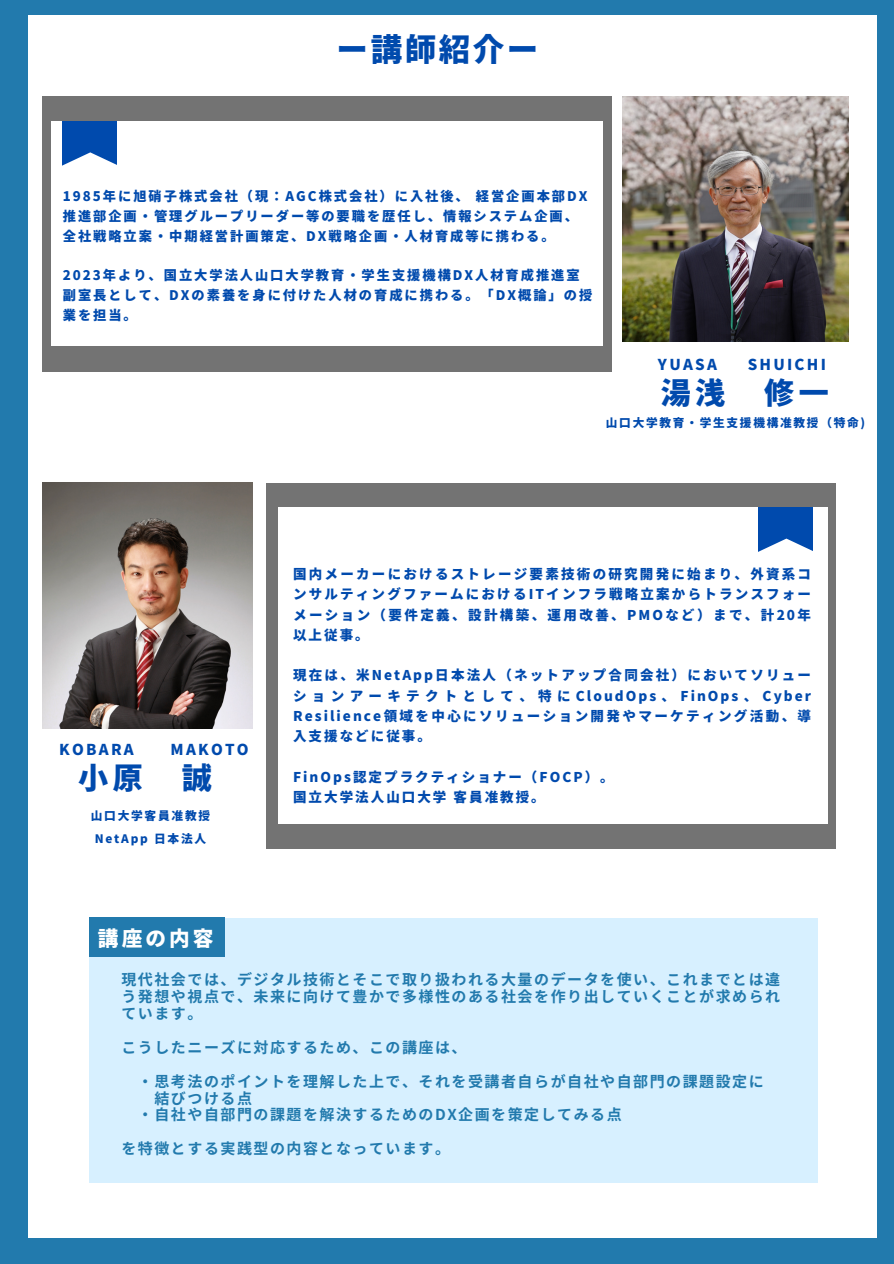
<style>
.page{position:relative;width:894px;height:1264px;background:#fff}
.page>*{position:absolute;margin:0;border:0;box-sizing:border-box;transform-origin:0 0}
.t1{font:900 31.5px "Noto Sans JP";letter-spacing:.08em;color:#004aad}
.t2{font:900 30px "Noto Sans JP";color:#004aad}
.t3{font:900 20.7px "Noto Sans JP";letter-spacing:.15em;color:#fff}
.t4{font:700 15px/16.8px "Noto Sans JP";letter-spacing:.1em;color:#227aad;text-align:justify}
.t5{font:900 15px "Noto Sans JP";letter-spacing:.15em;color:#004aad}
.t6{font:900 13.5px/20.2px "Noto Sans JP";letter-spacing:.16em;color:#004aad;text-align:justify}
.t7{font:900 13.2px/19.8px "Noto Sans JP";letter-spacing:.15em;color:#004aad}
.t8{font:900 11.7px "Noto Sans JP";letter-spacing:.15em;color:#004aad}
</style>
<div class="page">
<div style="left:0;top:0;width:893px;height:1263px;background:#227aad"></div>
<div style="left:28px;top:15px;width:848px;height:1222px;background:#fff"></div>
<img style="left:42px;top:483px;width:211px;height:245px">
<img style="left:622px;top:97px;width:226px;height:245px">
<div style="left:42px;top:97px;width:569px;height:275px;background:#737373"></div>
<div style="left:51px;top:121px;width:551px;height:225px;background:#fff"></div>
<svg style="left:63px;top:121px;width:54px;height:44px;background:#2463b8"></svg>
<div style="left:266px;top:483px;width:570px;height:365px;background:#737373"></div>
<div style="left:278px;top:507px;width:549px;height:316px;background:#fff"></div>
<svg style="left:758px;top:507px;width:54px;height:44px;background:#2362b8"></svg>
<div style="left:89px;top:917px;width:728px;height:265px;background:#d7f0ff"></div>
<div style="left:90px;top:917px;width:135px;height:39px;background:#227aad"></div>
<h3 class="t1" style="left:336px;top:24px;width:203px">ー講師紹介ー</h3>
<p class="t7" style="left:63px;top:185px;width:526px">1985年に旭硝子株式会社（現：AGC株式会社）に入社後、経営企画本部DX推進部企画・管理グループリーダー等の要職を歴任し、情報システム企画、全社戦略立案・中期経営計画策定、DX戦略企画・人材育成等に携わる。</p>
<p class="t7" style="left:63px;top:265px;width:531px">2023年より、国立大学法人山口大学教育・学生支援機構DX人材育成推進室副室長として、DXの素養を身に付けた人材の育成に携わる。「DX概論」の授業を担当。</p>
<p class="t5" style="left:657px;top:353px;width:60px">YUASA</p>
<p class="t5" style="left:747px;top:353px;width:80px">SHUICHI</p>
<h1 class="t2" style="left:660px;top:369px;width:66px">湯浅</h1>
<h1 class="t2" style="left:764px;top:369px;width:64px">修一</h1>
<h4 class="t8" style="left:605px;top:413px;width:261px">山口大学教育・学生支援機構准教授（特命)</h4>
<h5 class="t5" style="left:59px;top:737px;width:76px">KOBARA</h5>
<h5 class="t5" style="left:170px;top:737px;width:80px">MAKOTO</h5>
<h5 class="t2" style="left:78px;top:754px;width:66px">小原</h5>
<h5 class="t2" style="left:182px;top:754px;width:31px">誠</h5>
<h3 class="t8" style="left:91px;top:806px;width:121px">山口大学客員准教授</h3>
<h4 class="t8" style="left:95px;top:829px;width:112px">NetApp 日本法人</h4>
<h1 class="t3" style="left:98px;top:922px;width:117px">講座の内容</h1>
<p class="t6" style="left:293px;top:563px;width:519px">国内メーカーにおけるストレージ要素技術の研究開発に始まり、外資系コンサルティングファームにおけるITインフラ戦略立案からトランスフォーメーション（要件定義、設計構築、運用改善、PMOなど）まで、計20年以上従事。</p>
<p class="t6" style="left:293px;top:664px;width:519px">現在は、米NetApp日本法人（ネットアップ合同会社）においてソリューションアーキテクトとして、特にCloudOps、FinOps、Cyber Resilience領域を中心にソリューション開発やマーケティング活動、導入支援などに従事。</p>
<h3 class="t6" style="left:293px;top:766px;width:322px">FinOps認定プラクティショナー（FOCP）。国立大学法人山口大学客員准教授。</h3>
<h4 class="t4" style="left:121px;top:970px;width:660px">現代社会では、デジタル技術とそこで取り扱われる大量のデータを使い、これまでとは違う発想や視点で、未来に向けて豊かで多様性のある社会を作り出していくことが求められています。</h4>
<h4 class="t4" style="left:121px;top:1038px;width:346px">こうしたニーズに対応するため、この講座は、</h4>
<h2 class="t4" style="left:138px;top:1071px;width:627px">・思考法のポイントを理解した上で、それを受講者自らが自社や自部門の課題設定に</h2>
<h2 class="t4" style="left:154px;top:1088px;width:99px">結びつける点</h2>
<h2 class="t4" style="left:138px;top:1105px;width:485px">・自社や自部門の課題を解決するためのDX企画を策定してみる点</h2>
<h4 class="t4" style="left:121px;top:1139px;width:330px">を特徴とする実践型の内容となっています。</h4>
</div>
